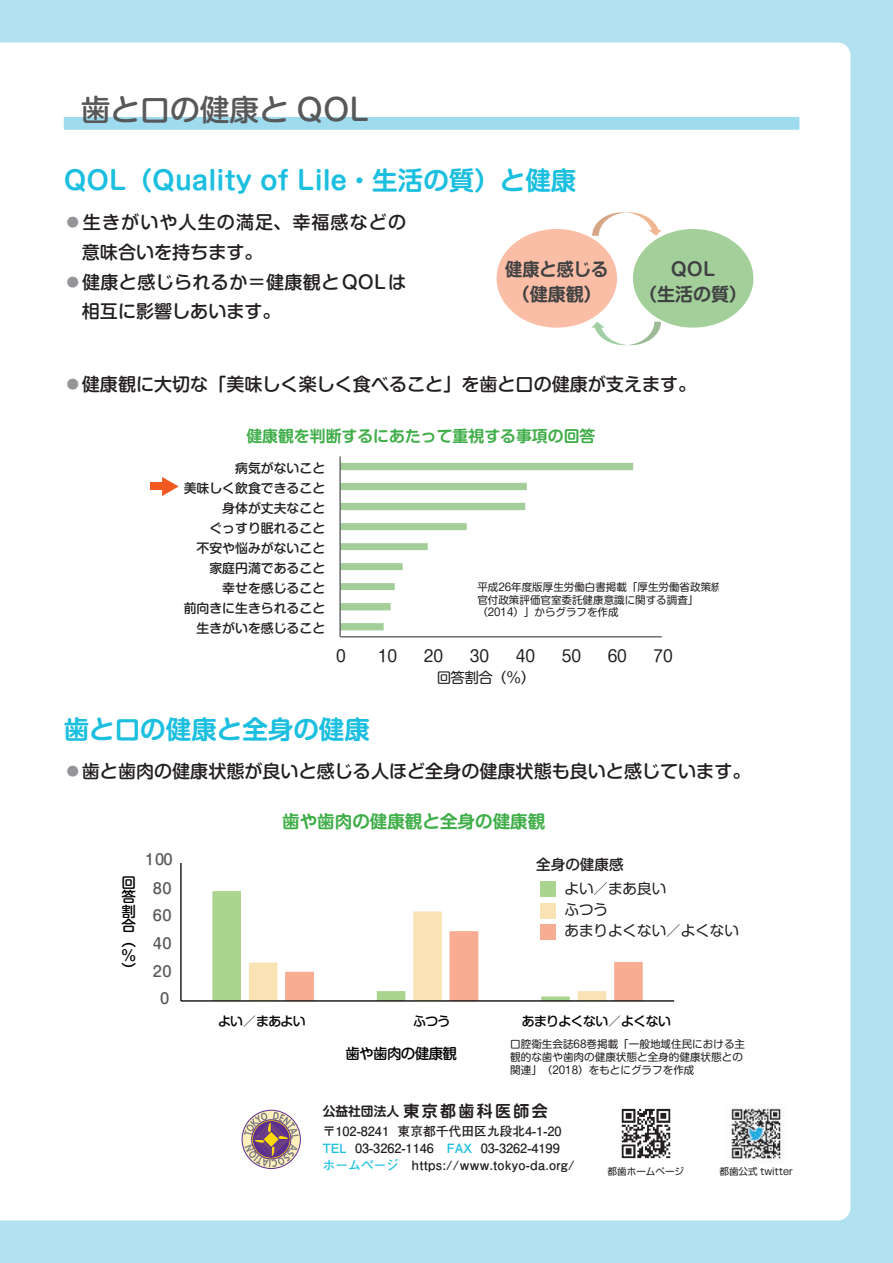
<style>
.page{position:relative;width:893px;height:1263px;background:#b2e1f1}
.page>*{position:absolute;margin:0;border:0;box-sizing:border-box;transform-origin:0 0}
.t1{font:500 29.7px "Shin M Go Pr 6 N";color:#57585a}
.t2{font:700 25.5px "Shin M Go Pr 6 N De";color:#1cbfdf}
.t3{font:500 18px "Shin M Go Pro";color:#231f20}
.t4{font:500 18px/29.7px "Shin M Go Pro";letter-spacing:.02em;color:#231f20}
.t5{font:500 18px/29.7px "Shin M Go Pro";letter-spacing:.06em;color:#231f20}
.t6{font:700 18px/24.5px "Shin M Go Pr 6 N De";color:#404142;text-align:center;scale:.95 1}
.t7{font:700 18px/24.5px "Shin M Go Pr 6 N De";color:#404142;text-align:center}
.t8{font:700 17.55px "Shin M Go Pr 6 N De";color:#40ae49}
.t9{font:700 15.9px "Shin M Go Pr 6 N De";color:#40ae49}
.t10{font:15.9px "Shin M Go Pr 6 N";letter-spacing:-.005em;color:#231f20}
.t11{font:700 15.9px "Shin M Go Pro De";letter-spacing:.15em;color:#231f20}
.t12{font:14.55px/21px "Shin M Go Pr 6 N";color:#231f20}
.t13{font:500 14.55px/14.5px "Shin M Go Pr 6 N";letter-spacing:-.045em;color:#030303;text-align:justify}
.t14{font:500 14.55px "Shin M Go Pr 6 N";letter-spacing:.04em;color:#57585a}
.t15{font:500 14.55px "Shin M Go Pr 6 N";color:#231f20}
.t16{font:500 12.9px "Shin M Go Pr 6 N";color:#231f20}
.t17{font:500 12.9px "Shin M Go Pr 6 N";letter-spacing:-.045em;color:#030303}
.t18{font:700 12.75px/17px "Futo Go B101 Pr 6 N";color:#231f20}
.t19{font:10.65px/12.8px "Shin M Go Pr 6 N";color:#231f20}
.t20{font:10.5px/12.6px "Shin M Go Pr 6 N";color:#231f20}
.t21{font:9.6px "Shin Go Pr 6 N";color:#231f20}
.s1{color:#939598}
.s2{font-size:12.75px}
.s3{color:#1cbfdf}
</style>
<div class="page">
<div style="left:0;top:43px;width:850px;height:1177px;background:#fff"></div>
<svg style="left:212px;top:891px;width:431px;height:109px"></svg>
<hr style="left:180px;top:863px;width:2px;height:138px;background:#030303">
<hr style="left:181px;top:1000px;width:493px;height:1px;background:#030303">
<div style="left:541px;top:881px;width:15px;height:16px;background:#abd48e"></div>
<div style="left:541px;top:903px;width:15px;height:15px;background:#f9e2b3"></div>
<div style="left:541px;top:924px;width:15px;height:16px;background:#f8ad93"></div>
<svg style="left:592px;top:212px;width:70px;height:24px"></svg>
<svg style="left:591px;top:322px;width:70px;height:23px"></svg>
<div style="left:497px;top:229px;width:120px;height:99px;background:#fabda6;border-radius:50%"></div>
<div style="left:633px;top:229px;width:120px;height:99px;background:#a3cf9a;border-radius:50%"></div>
<div style="left:242px;top:1110px;width:59px;height:59px;border:1px solid #5b2e91;border-radius:50%"></div>
<svg style="left:244px;top:1112px;width:55px;height:55px"></svg>
<div style="left:64px;top:117px;width:735px;height:13px;background:#9edbee"></div>
<svg style="left:341px;top:463px;width:292px;height:167px;fill:#fff"></svg>
<hr style="left:340px;top:636px;width:322px;height:1px;background:#595b5d">
<hr style="left:339px;top:456px;width:2px;height:181px;background:#595b5d">
<div style="left:150px;top:483px;width:14px;height:7px;background:#f15921"></div>
<svg style="left:162px;top:477px;width:17px;height:19px"></svg>
<img style="left:726px;top:1104px;width:60px;height:59px">
<img style="left:616px;top:1104px;width:60px;height:59px">
<h1 class="t1" style="left:81px;top:86px;width:289px">歯と口の健康と QOL</h1>
<h2 class="t2" style="left:64px;top:159px;width:514px">QOL（Quality of Lile・生活の質）と健康</h2>
<h3 class="t5" style="left:82px;top:205px;width:326px;text-indent:-18px"><span class="s1">●</span>生きがいや人生の満足、幸福感などの意味合いを持ちます。</h3>
<h3 class="t4" style="left:82px;top:265px;width:326px;text-indent:-18px"><span class="s1">●</span>健康と感じられるか＝健康観とQOLは相互に影響しあいます。</h3>
<h3 class="t6" style="left:505px;top:256px;width:110px">健康と感じる（健康観）</h3>
<h3 class="t7" style="left:639px;top:256px;width:110px">QOL<br>（生活の質）</h3>
<h3 class="t3" style="left:64px;top:370px;width:634px"><span class="s1">●</span>健康観に大切な「美味しく楽しく食べること」を歯と口の健康が支えます。</h3>
<p class="t9" style="left:246px;top:423px;width:351px">健康観を判断するにあたって重視する事項の回答</p>
<p class="t16" style="left:235px;top:457px;width:92px">病気がないこと</p>
<p class="t16" style="left:184px;top:477px;width:143px">美味しく飲食できること</p>
<p class="t16" style="left:222px;top:497px;width:104px">身体が丈夫なこと</p>
<p class="t16" style="left:209px;top:517px;width:117px">ぐっすり眠れること</p>
<p class="t16" style="left:197px;top:537px;width:130px">不安や悩みがないこと</p>
<p class="t16" style="left:209px;top:557px;width:117px">家庭円満であること</p>
<p class="t16" style="left:222px;top:577px;width:104px">幸せを感じること</p>
<p class="t16" style="left:184px;top:597px;width:143px">前向きに生きられること</p>
<p class="t16" style="left:197px;top:617px;width:130px">生きがいを感じること</p>
<p class="t20" style="left:477px;top:580px;width:256px">平成26年度版厚生労働白書掲載「厚生労働省政策統括官付政策評価官室委託健康意識に関する調査」（2014）」からグラフを作成</p>
<p class="t10" style="left:336px;top:643px;width:11px">0</p>
<p class="t10" style="left:378px;top:643px;width:21px">10</p>
<p class="t10" style="left:424px;top:643px;width:21px">20</p>
<p class="t10" style="left:470px;top:643px;width:21px">30</p>
<p class="t10" style="left:516px;top:643px;width:21px">40</p>
<p class="t10" style="left:562px;top:643px;width:21px">50</p>
<p class="t10" style="left:608px;top:643px;width:21px">60</p>
<p class="t10" style="left:654px;top:643px;width:21px">70</p>
<p class="t12" style="left:437px;top:667px;width:100px">回答割合（%）</p>
<h2 class="t2" style="left:64px;top:708px;width:308px">歯と口の健康と全身の健康</h2>
<h3 class="t3" style="left:64px;top:757px;width:688px"><span class="s1">●</span>歯と歯肉の健康状態が良いと感じる人ほど全身の健康状態も良いと感じています。</h3>
<p class="t13" style="left:121px;top:874px;width:16px">回答割合（％）</p>
<p class="t14" style="left:145px;top:848px;width:29px">100</p>
<p class="t14" style="left:153px;top:877px;width:20px">80</p>
<p class="t14" style="left:153px;top:904px;width:20px">60</p>
<p class="t14" style="left:153px;top:931px;width:20px">40</p>
<p class="t14" style="left:153px;top:959px;width:20px">20</p>
<p class="t14" style="left:160px;top:987px;width:11px">0</p>
<h3 class="t8" style="left:282px;top:806px;width:265px">歯や歯肉の健康観と全身の健康観</h3>
<p class="t15" style="left:536px;top:853px;width:89px">全身の健康感</p>
<p class="t12" style="left:564px;top:877px;width:176px">よい／まあ良い<br>ふつう<br>あまりよくない／よくない</p>
<p class="t17" style="left:218px;top:1010px;width:89px">よい／まあよい</p>
<p class="t17" style="left:413px;top:1010px;width:39px">ふつう</p>
<p class="t17" style="left:522px;top:1010px;width:151px">あまりよくない／よくない</p>
<p class="t13" style="left:345px;top:1045px;width:113px">歯や歯肉の健康観</p>
<p class="t19" style="left:510px;top:1037px;width:236px">口腔衛生会誌68巻掲載「一般地域住民における主観的な歯や歯肉の健康状態と全身的健康状態との関連」（2018）をもとにグラフを作成</p>
<p class="t11" style="left:323px;top:1098px;width:227px"><span class="s2">公益社団法人</span> 東京都歯科医師会</p>
<p class="t18" style="left:323px;top:1122px;width:253px">〒102-8241 東京都千代田区九段北4-1-20<br><span class="s3">TEL</span> 03-3262-1146　<span class="s3">FAX</span> 03-3262-4199<span class="s3">ホームページ</span>　https://www.tokyo-da.org/</p>
<p class="t21" style="left:608px;top:1163px;width:78px">都歯ホームページ</p>
<p class="t21" style="left:719px;top:1163px;width:75px">都歯公式 twitter</p>
</div>
